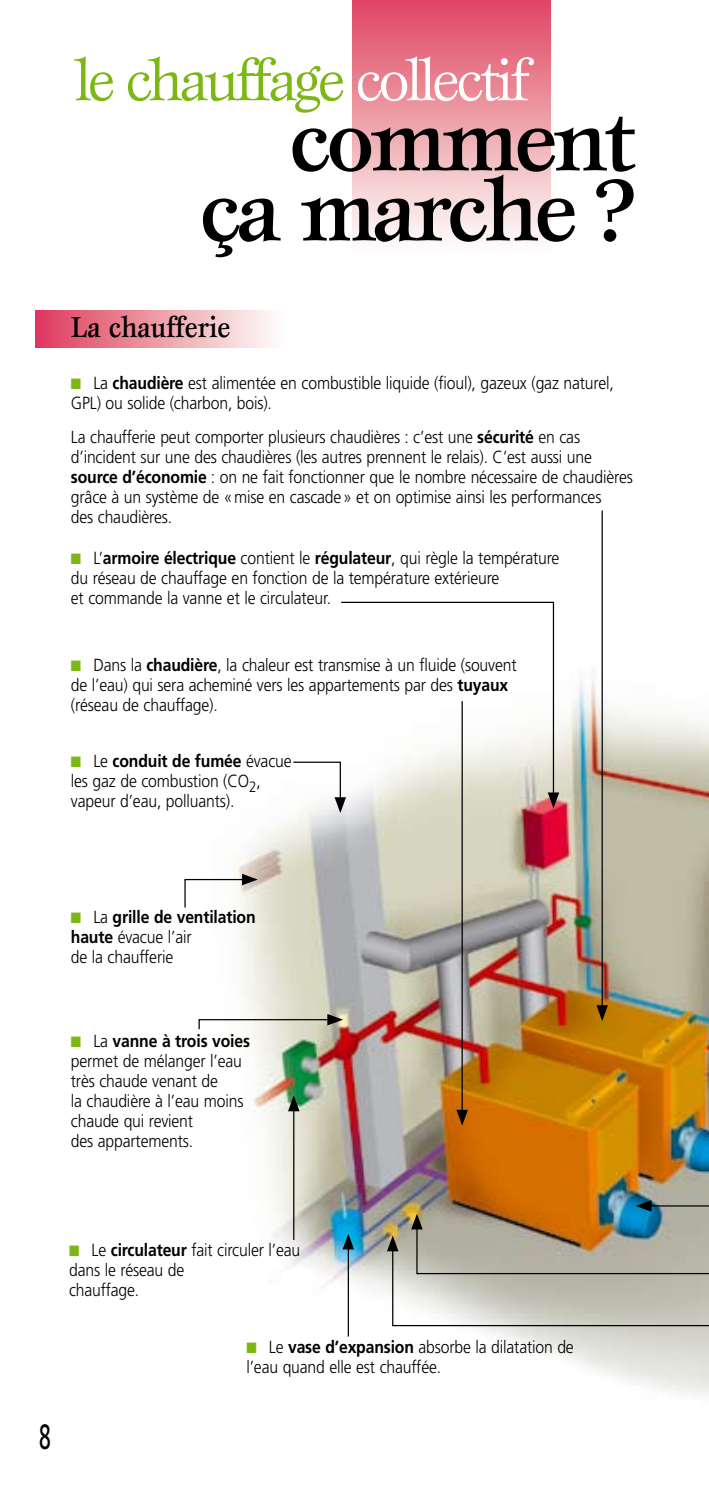
<style>
.page{position:relative;width:709px;height:1489px;background:#fff}
.page>*{position:absolute;margin:0;border:0;box-sizing:border-box;transform-origin:0 0}
.t1{font:500 90px/70px "Esprit";letter-spacing:-.05em;color:#000;text-align:right}
.t2{font:60px "Esprit";letter-spacing:-.06em;color:#7db713}
.t3{font:500 30px "Esprit";letter-spacing:-.01em;color:#000;scale:.9 1}
.t4{font:300 17.5px/20px "Frutiger";letter-spacing:-.01em;color:#000;scale:.9 1}
.s1{color:#fff}
.s2{font-weight:700}
</style>
<div class="page">
<div style="left:35px;top:311px;width:252px;height:37px;background:linear-gradient(to right,#de3a59,#fefffc)"></div>
<div style="left:352px;top:0;width:198px;height:255px;background:linear-gradient(to bottom,#df4661,#fefffd)"></div>
<img style="left:235px;top:678px;width:474px;height:716px">
<hr style="left:601px;top:510px;width:2px;height:499px;background:#000">
<svg style="left:596px;top:1005px;width:12px;height:15px"></svg>
<hr style="left:348px;top:1245px;width:1px;height:91px;background:#000">
<svg style="left:342px;top:1233px;width:12px;height:16px"></svg>
<hr style="left:461px;top:701px;width:2px;height:412px;background:#000">
<svg style="left:456px;top:1109px;width:12px;height:16px"></svg>
<svg style="left:387px;top:1200px;width:322px;height:126px;background:#b1aa99"></svg>
<hr style="left:293px;top:1107px;width:1px;height:132px;background:#000">
<svg style="left:288px;top:1095px;width:11px;height:16px"></svg>
<svg style="left:198px;top:1013px;width:145px;height:17px"></svg>
<svg style="left:184px;top:873px;width:74px;height:35px"></svg>
<svg style="left:292px;top:601px;width:267px;height:212px"></svg>
<svg style="left:247px;top:1342px;width:9px;height:10px"></svg>
<h2 class="t2" style="left:75px;top:43px;width:457px">le chauffage <span class="s1">collectif</span></h2>
<h1 class="t1" style="left:199px;top:103px;width:437px">comment ça marche ?</h1>
<h3 class="t3" style="left:71px;top:308px;width:179px">La chaufferie</h3>
<p class="t4" style="left:71px;top:372px;width:604px;text-indent:22px">La <span class="s2">chaudière</span> est alimentée en combustible liquide (fioul), gazeux (gaz naturel,<br>GPL) ou solide (charbon, bois).</p>
<p class="t4" style="left:71px;top:427px;width:626px">La chaufferie peut comporter plusieurs chaudières : c’est une <span class="s2">sécurité</span> en cas d’incident sur une des chaudières (les autres prennent le relais). C’est aussi une <span class="s2">source d’économie</span> : on ne fait fonctionner que le nombre nécessaire de chaudières grâce à un système de «mise en cascade» et on optimise ainsi les performances<br>des chaudières.</p>
<p class="t4" style="left:71px;top:547px;width:544px;text-indent:22px">L’<span class="s2">armoire électrique</span> contient le <span class="s2">régulateur</span>, qui règle la température du réseau de chauffage en fonction de la température extérieure<br>et commande la vanne et le circulateur.</p>
<p class="t4" style="left:71px;top:655px;width:497px;text-indent:23px">Dans la <span class="s2">chaudière</span>, la chaleur est transmise à un fluide (souvent de l’eau) qui sera acheminé vers les appartements par des <span class="s2">tuyaux </span>(réseau de chauffage).</p>
<p class="t4" style="left:71px;top:750px;width:247px;text-indent:23px">Le <span class="s2">conduit de fumée</span> évacue les gaz de combustion (CO<sub>2</sub>, vapeur d’eau, polluants).</p>
<p class="t4" style="left:71px;top:906px;width:207px;text-indent:23px">La <span class="s2">grille de ventilation haute</span> évacue l’air<br>de la chaufferie</p>
<p class="t4" style="left:71px;top:1031px;width:200px;text-indent:23px">La <span class="s2">vanne à trois voies </span>permet de mélanger l’eau très chaude venant de<br>la chaudière à l’eau moins chaude qui revient<br>des appartements.</p>
<p class="t4" style="left:69px;top:1240px;width:258px;text-indent:23px">Le <span class="s2">circulateur</span> fait circuler l’eau dans le réseau de<br>chauffage.</p>
<p class="t4" style="left:246px;top:1336px;width:365px;text-indent:22px">Le <span class="s2">vase d’expansion</span> absorbe la dilatation de l’eau quand elle est chauffée.</p>
</div>
